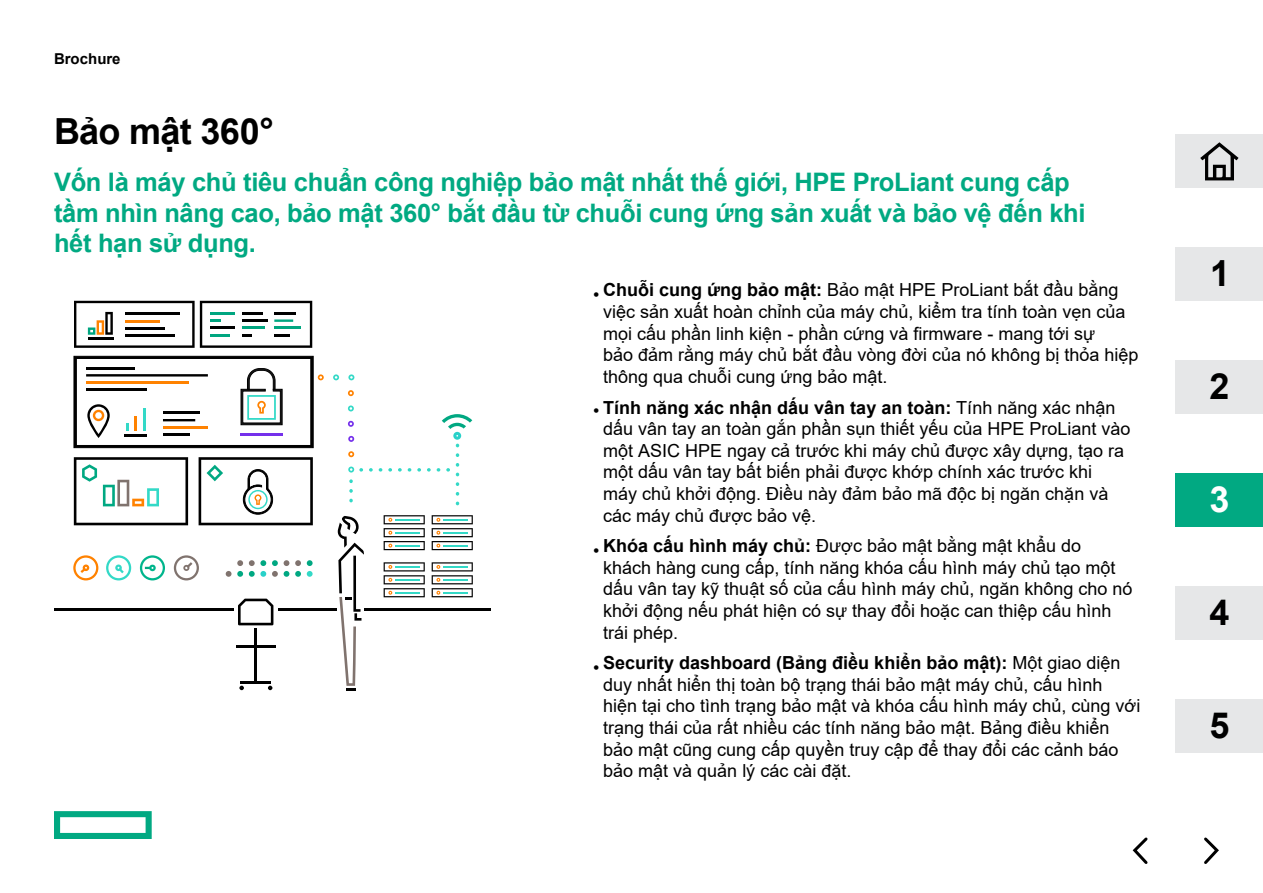
<style>
.page{position:relative;width:1263px;height:893px;background:#fff}
.page>*{position:absolute;margin:0;border:0;box-sizing:border-box;transform-origin:0 0}
.t1{font:700 36px "Arial";letter-spacing:-.02em;color:#000}
.t2{font:700 36px "Arial";color:#fff}
.t3{font:700 25.5px/30.6px "Arial";letter-spacing:-.015em;color:#01a982}
.t4{font:18px/21.6px "Arial";color:#000}
.t5{font:700 15px "Arial";color:#000}
.s1{font-weight:700}
</style>
<div class="page">
<svg style="left:54px;top:811px;width:98px;height:28px"></svg>
<hr style="left:364px;top:609px;width:127px;height:2px;background:#000">
<hr style="left:278px;top:609px;width:59px;height:2px;background:#000">
<hr style="left:54px;top:609px;width:179px;height:2px;background:#000">
<svg style="left:74px;top:457px;width:114px;height:68px"></svg>
<svg style="left:226px;top:571px;width:5px;height:6px"></svg>
<svg style="left:237px;top:560px;width:6px;height:17px"></svg>
<svg style="left:249px;top:560px;width:17px;height:17px"></svg>
<svg style="left:272px;top:560px;width:6px;height:17px"></svg>
<svg style="left:284px;top:560px;width:5px;height:17px"></svg>
<svg style="left:295px;top:560px;width:6px;height:17px"></svg>
<svg style="left:307px;top:560px;width:6px;height:17px"></svg>
<hr style="left:254px;top:647px;width:3px;height:35px;background:#000">
<hr style="left:240px;top:681px;width:31px;height:3px;background:#000">
<hr style="left:236px;top:646px;width:39px;height:2px;background:#000">
<svg style="left:238px;top:599px;width:35px;height:26px"></svg>
<hr style="left:254px;top:628px;width:3px;height:17px;background:#000">
<svg style="left:337px;top:516px;width:27px;height:175px"></svg>
<svg style="left:174px;top:555px;width:25px;height:25px"></svg>
<svg style="left:140px;top:555px;width:25px;height:25px"></svg>
<svg style="left:106px;top:555px;width:25px;height:25px"></svg>
<svg style="left:73px;top:555px;width:25px;height:25px"></svg>
<svg style="left:268px;top:686px;width:4px;height:4px"></svg>
<svg style="left:239px;top:686px;width:5px;height:4px"></svg>
<svg style="left:74px;top:301px;width:238px;height:47px"></svg>
<hr style="left:125px;top:313px;width:55px;height:2px;background:#000">
<hr style="left:125px;top:320px;width:34px;height:2px;background:#ff8200">
<hr style="left:125px;top:327px;width:39px;height:2px;background:#000">
<hr style="left:125px;top:334px;width:50px;height:3px;background:#000">
<svg style="left:384px;top:562px;width:41px;height:35px"></svg>
<svg style="left:384px;top:515px;width:41px;height:35px"></svg>
<svg style="left:432px;top:562px;width:41px;height:35px"></svg>
<svg style="left:432px;top:515px;width:41px;height:35px"></svg>
<svg style="left:333px;top:374px;width:6px;height:6px"></svg>
<svg style="left:74px;top:356px;width:250px;height:92px"></svg>
<svg style="left:348px;top:374px;width:6px;height:6px"></svg>
<svg style="left:348px;top:390px;width:6px;height:6px"></svg>
<svg style="left:348px;top:421px;width:6px;height:6px"></svg>
<svg style="left:348px;top:405px;width:6px;height:6px"></svg>
<svg style="left:348px;top:436px;width:6px;height:6px"></svg>
<svg style="left:348px;top:451px;width:6px;height:6px"></svg>
<svg style="left:442px;top:414px;width:30px;height:33px"></svg>
<svg style="left:456px;top:453px;width:3px;height:4px"></svg>
<svg style="left:456px;top:463px;width:3px;height:4px"></svg>
<svg style="left:456px;top:482px;width:3px;height:4px"></svg>
<svg style="left:456px;top:492px;width:3px;height:4px"></svg>
<svg style="left:446px;top:468px;width:4px;height:4px"></svg>
<svg style="left:437px;top:468px;width:3px;height:4px"></svg>
<svg style="left:427px;top:468px;width:4px;height:4px"></svg>
<svg style="left:417px;top:468px;width:4px;height:4px"></svg>
<svg style="left:408px;top:468px;width:3px;height:4px"></svg>
<svg style="left:398px;top:468px;width:4px;height:4px"></svg>
<svg style="left:388px;top:468px;width:4px;height:4px"></svg>
<svg style="left:379px;top:468px;width:3px;height:4px"></svg>
<svg style="left:369px;top:468px;width:4px;height:4px"></svg>
<svg style="left:348px;top:467px;width:15px;height:6px"></svg>
<svg style="left:349px;top:479px;width:4px;height:4px"></svg>
<svg style="left:349px;top:489px;width:4px;height:4px"></svg>
<svg style="left:349px;top:499px;width:4px;height:3px"></svg>
<svg style="left:199px;top:457px;width:114px;height:68px"></svg>
<div style="left:1176px;top:248px;width:87px;height:53px;background:#e6e7e8"></div>
<div style="left:1176px;top:361px;width:87px;height:53px;background:#e6e7e8"></div>
<div style="left:1176px;top:135px;width:87px;height:53px;background:#e6e7e8"></div>
<svg style="left:1200px;top:142px;width:38px;height:38px"></svg>
<div style="left:1176px;top:474px;width:87px;height:53px;background:#01a982"></div>
<div style="left:1176px;top:587px;width:87px;height:53px;background:#e6e7e8"></div>
<div style="left:1176px;top:700px;width:87px;height:53px;background:#e6e7e8"></div>
<svg style="left:1132px;top:837px;width:16px;height:27px"></svg>
<svg style="left:1204px;top:837px;width:15px;height:27px"></svg>
<p class="t5" style="left:54px;top:48px;width:68px">Brochure</p>
<h1 class="t1" style="left:54px;top:106px;width:221px">Bảo mật 360°</h1>
<h2 class="t3" style="left:54px;top:167px;width:1033px">Vốn là máy chủ tiêu chuẩn công nghiệp bảo mật nhất thế giới, HPE ProLiant cung cấp tầm nhìn nâng cao, bảo mật 360° bắt đầu từ chuỗi cung ứng sản xuất và bảo vệ đến khi hết hạn sử dụng.</h2>
<p class="t4" style="left:603px;top:279px;width:537px"><span class="s1">Chuỗi cung ứng bảo mật:</span> Bảo mật HPE ProLiant bắt đầu bằng việc sản xuất hoàn chỉnh của máy chủ, kiểm tra tính toàn vẹn của mọi cấu phần linh kiện - phần cứng và firmware - mang tới sự<br>bảo đảm rằng máy chủ bắt đầu vòng đời của nó không bị thỏa hiệp thông qua chuỗi cung ứng bảo mật.</p>
<p class="t4" style="left:603px;top:396px;width:529px"><span class="s1">Tính năng xác nhận dấu vân tay an toàn:</span> Tính năng xác nhận dấu vân tay an toàn gắn phần sụn thiết yếu của HPE ProLiant vào một ASIC HPE ngay cả trước khi máy chủ được xây dựng, tạo ra một dấu vân tay bất biến phải được khớp chính xác trước khi<br>máy chủ khởi động. Điều này đảm bảo mã độc bị ngăn chặn và các máy chủ được bảo vệ.</p>
<p class="t4" style="left:603px;top:535px;width:531px"><span class="s1">Khóa cấu hình máy chủ:</span> Được bảo mật bằng mật khẩu do khách hàng cung cấp, tính năng khóa cấu hình máy chủ tạo một dấu vân tay kỹ thuật số của cấu hình máy chủ, ngăn không cho nó khởi động nếu phát hiện có sự thay đổi hoặc can thiệp cấu hình trái phép.</p>
<p class="t4" style="left:603px;top:652px;width:539px"><span class="s1">Security dashboard (Bảng điều khiển bảo mật):</span> Một giao diện duy nhất hiển thị toàn bộ trạng thái bảo mật máy chủ, cấu hình hiện tại cho tình trạng bảo mật và khóa cấu hình máy chủ, cùng với trạng thái của rất nhiều các tính năng bảo mật. Bảng điều khiển bảo mật cũng cung cấp quyền truy cập để thay đổi các cảnh báo bảo mật và quản lý các cài đặt.</p>
<p class="t4" style="left:593px;top:283px;width:8px">•</p>
<p class="t4" style="left:593px;top:400px;width:8px">•</p>
<p class="t4" style="left:593px;top:540px;width:8px">•</p>
<p class="t4" style="left:593px;top:656px;width:8px">•</p>
<h1 class="t1" style="left:1210px;top:248px;width:22px">1</h1>
<h1 class="t1" style="left:1209px;top:361px;width:22px">2</h1>
<h1 class="t2" style="left:1209px;top:474px;width:22px">3</h1>
<h1 class="t1" style="left:1209px;top:587px;width:22px">4</h1>
<h1 class="t1" style="left:1209px;top:700px;width:22px">5</h1>
</div>
